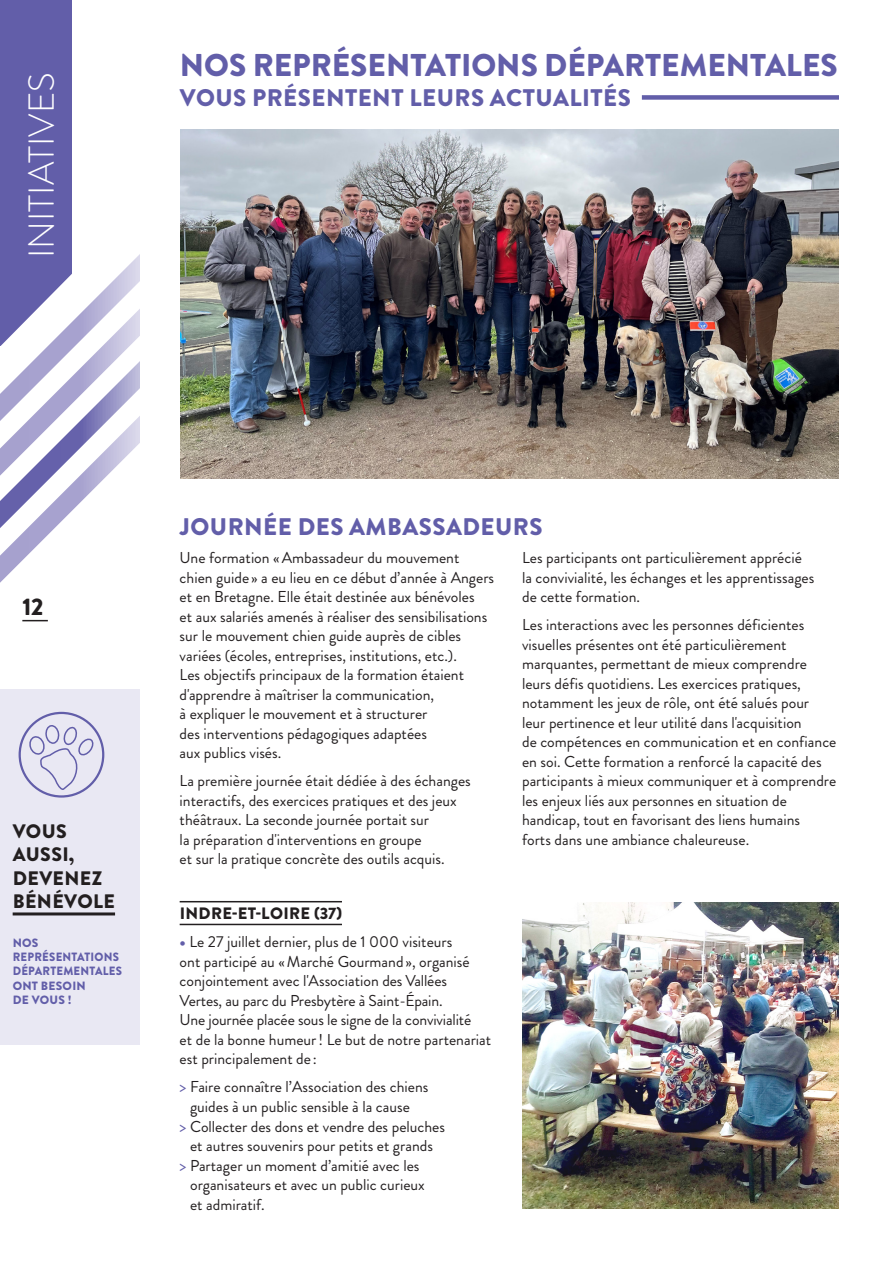
<style>
.page{position:relative;width:893px;height:1263px;background:#fff}
.page>*{position:absolute;margin:0;border:0;box-sizing:border-box;transform-origin:0 0}
.t1{font:300 36px "Brandon Grotesque";color:#fff}
.t2{font:900 31.5px "Brandon Grotesque";color:#625ea9}
.t3{font:900 24px "Brandon Grotesque";letter-spacing:.02em;color:#625ea9}
.t4{font:900 24px "Brandon Grotesque";color:#231f20}
.t5{font:900 19.5px/23.4px "Brandon Grotesque";letter-spacing:.02em;color:#231f20}
.t6{font:900 16.5px "Brandon Grotesque";letter-spacing:.02em;color:#231f20}
.t7{font:15.75px/19.5px "Brandon Grotesque";color:#231f20}
.t8{font:900 12px/14.4px "Brandon Grotesque";letter-spacing:.02em;color:#625ea9;scale:.95 1}
.t9{font:900 12px/14.4px "Brandon Grotesque";letter-spacing:.02em;color:#625ea9}
.s1{font-weight:900;color:#625ea9}
.s2{color:#625ea9}
</style>
<div class="page">
<img style="left:180px;top:130px;width:659px;height:348px">
<div style="left:0;top:0;width:71px;height:345px;background:#625ea9"></div>
<svg style="left:50px;top:247px;width:90px;height:49px"></svg>
<svg style="left:0;top:296px;width:219px;height:326px"></svg>
<div style="left:140px;top:124px;width:40px;height:354px;background:#fff"></div>
<div style="left:0;top:689px;width:140px;height:355px;background:#e9e8f3"></div>
<hr style="left:13px;top:912px;width:102px;height:3px;background:#231f20">
<div style="left:19px;top:712px;width:85px;height:86px;border:2px solid #625ea9;border-radius:50%"></div>
<svg style="left:29px;top:725px;width:66px;height:65px"></svg>
<hr style="left:180px;top:901px;width:162px;height:1px;background:#231f20">
<hr style="left:180px;top:924px;width:162px;height:1px;background:#231f20">
<div style="left:642px;top:95px;width:197px;height:5px;background:#625ea9"></div>
<img style="left:522px;top:902px;width:317px;height:307px">
<p class="t1" style="left:17px;top:258px;width:187px;rotate:-90deg">INITIATIVES</p>
<p class="t2" style="left:180px;top:43px;width:659px">NOS REPRÉSENTATIONS DÉPARTEMENTALES</p>
<p class="t3" style="left:180px;top:81px;width:453px">VOUS PRÉSENTENT LEURS ACTUALITÉS</p>
<h3 class="t4" style="left:22px;top:589px;width:23px">12</h3>
<p class="t5" style="left:13px;top:820px;width:104px">VOUS<br>AUSSI,<br>DEVENEZ<br>BÉNÉVOLE</p>
<p class="t9" style="left:13px;top:935px;width:108px">NOS<br>REPRÉSENTATIONS</p>
<p class="t8" style="left:13px;top:964px;width:117px">DÉPARTEMENTALES<br>ONT BESOIN<br>DE VOUS !</p>
<p class="t3" style="left:180px;top:510px;width:364px">JOURNÉE DES AMBASSADEURS</p>
<p class="t7" style="left:180px;top:548px;width:316px">Une formation «Ambassadeur du mouvement chien guide » a eu lieu en ce début d’année à Angers et en Bretagne. Elle était destinée aux bénévoles<br>et aux salariés amenés à réaliser des sensibilisations sur le mouvement chien guide auprès de cibles variées (écoles, entreprises, institutions, etc.).<br>Les objectifs principaux de la formation étaient d'apprendre à maîtriser la communication,<br>à expliquer le mouvement et à structurer<br>des interventions pédagogiques adaptées<br>aux publics visés.</p>
<p class="t7" style="left:180px;top:771px;width:293px">La première journée était dédiée à des échanges interactifs, des exercices pratiques et des jeux théâtraux. La seconde journée portait sur<br>la préparation d'interventions en groupe<br>et sur la pratique concrète des outils acquis.</p>
<p class="t7" style="left:522px;top:548px;width:294px">Les participants ont particulièrement apprécié la convivialité, les échanges et les apprentissages de cette formation.</p>
<p class="t7" style="left:522px;top:615px;width:316px">Les interactions avec les personnes déficientes visuelles présentes ont été particulièrement marquantes, permettant de mieux comprendre leurs défis quotidiens. Les exercices pratiques, notamment les jeux de rôle, ont été salués pour leur pertinence et leur utilité dans l'acquisition<br>de compétences en communication et en confiance en soi. Cette formation a renforcé la capacité des participants à mieux communiquer et à comprendre les enjeux liés aux personnes en situation de handicap, tout en favorisant des liens humains<br>forts dans une ambiance chaleureuse.</p>
<p class="t6" style="left:180px;top:902px;width:164px">INDRE-ET-LOIRE (37)</p>
<p class="t7" style="left:180px;top:932px;width:313px"><span class="s1">•</span> Le 27 juillet dernier, plus de 1 000 visiteurs<br>ont participé au «Marché Gourmand », organisé conjointement avec l'Association des Vallées Vertes, au parc du Presbytère à Saint-Épain.<br>Une journée placée sous le signe de la convivialité<br>et de la bonne humeur! Le but de notre partenariat est principalement de :</p>
<p class="t7" style="left:180px;top:1077px;width:250px;text-align:center"><span class="s2">&gt;</span> Faire connaître l’Association des chiens guides à un public sensible à la cause</p>
<p class="t7" style="left:180px;top:1116px;width:267px;text-align:center"><span class="s2">&gt;</span> Collecter des dons et vendre des peluches et autres souvenirs pour petits et grands</p>
<p class="t7" style="left:190px;top:1155px;width:236px;text-indent:-10px"><span class="s2">&gt;</span> Partager un moment d’amitié avec les organisateurs et avec un public curieux et admiratif.</p>
</div>
